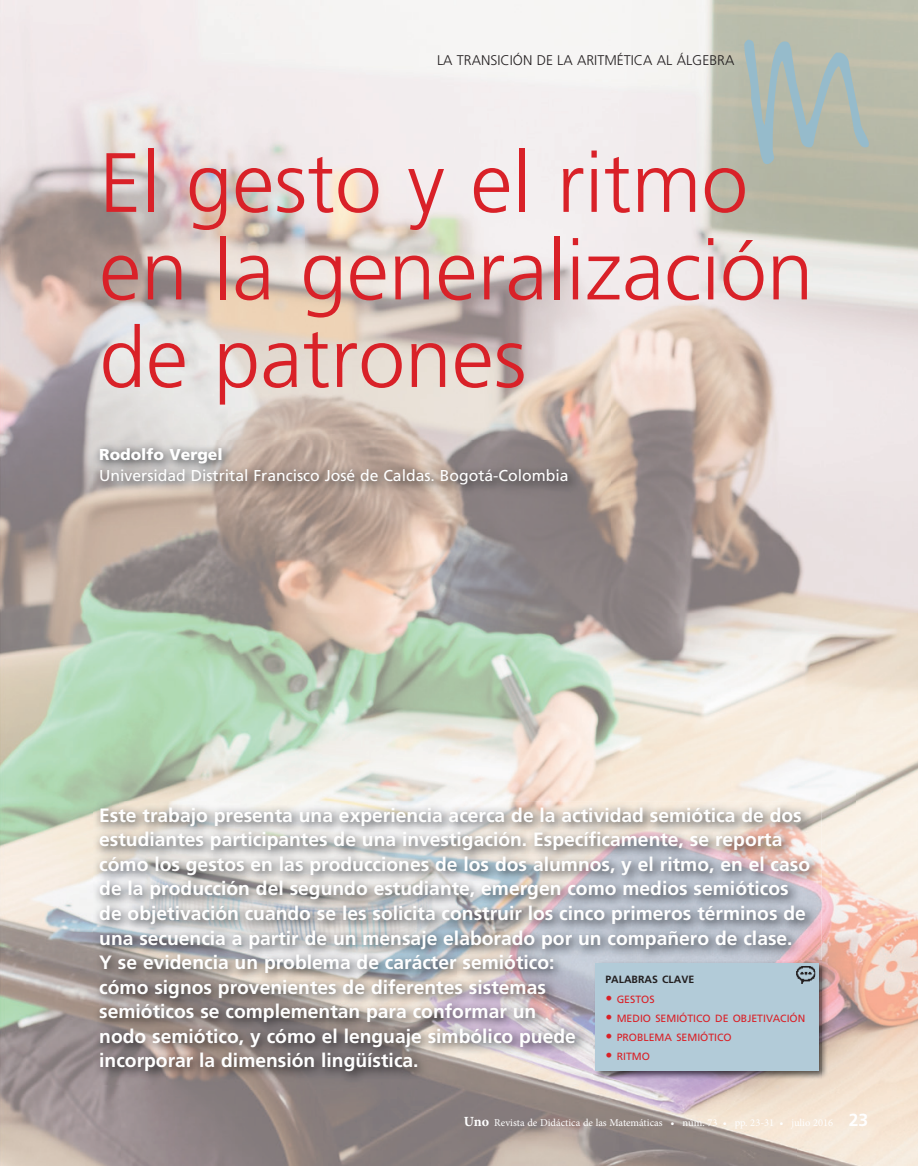
<style>
.page{position:relative;width:918px;height:1166px;background:#fff}
.page>*{position:absolute;margin:0;border:0;box-sizing:border-box;transform-origin:0 0}
.t1{font:300 84px/87.5px "Frutiger LT Std";color:#d92128}
.t2{font:700 19.25px/24.5px "Frutiger LT Std";color:#fff}
.t3{font:15.75px "Frutiger LT Std";color:#fff}
.t4{font:900 15.75px "Frutiger LT Std";color:#fff}
.t5{font:300 14px "Frutiger LT Std";color:#231f20}
.t6{font:10.5px "Minion Pro";color:#fff}
.t7{font:10.5px "Frutiger LT Std";color:#d92128}
.t8{font:700 10.5px "Frutiger LT Std";color:#231f20}
.s1{font-weight:700;font-size:14px}
.s2{font-family:"Frutiger LT Std";font-weight:700;font-size:17.5px}
</style>
<div class="page">
<img style="left:0;top:0;width:918px;height:613px">
<img style="left:0;top:613px;width:856px;height:246px">
<img style="left:856px;top:613px;width:62px;height:553px">
<img style="left:0;top:859px;width:122px;height:307px">
<img style="left:796px;top:859px;width:61px;height:307px">
<img style="left:122px;top:1084px;width:674px;height:82px">
<img style="left:93px;top:801px;width:364px;height:283px">
<img style="left:457px;top:801px;width:364px;height:170px">
<img style="left:457px;top:971px;width:182px;height:113px">
<img style="left:639px;top:1079px;width:182px;height:5px">
<img style="left:93px;top:441px;width:487px;height:55px">
<svg style="left:744px;top:40px;width:125px;height:124px;background:#aeb9b1"></svg>
<img style="left:593px;top:960px;width:235px;height:119px">
<div style="left:595px;top:962px;width:224px;height:108px;background:#b2cbd8"></div>
<img style="left:796px;top:966px;width:19px;height:18px">
<p class="t5" style="left:437px;top:53px;width:299px">LA TRANSICIÓN DE LA ARITMÉTICA AL ÁLGEBRA</p>
<h1 class="t1" style="left:99px;top:140px;width:716px">El gesto y el ritmo en la generalización de patrones</h1>
<p class="t4" style="left:99px;top:444px;width:125px">Rodolfo Vergel</p>
<p class="t3" style="left:99px;top:466px;width:471px">Universidad Distrital Francisco José de Caldas. Bogotá-Colombia</p>
<p class="t2" style="left:99px;top:803px;width:712px">Este trabajo presenta una experiencia acerca de la actividad semiótica de dos estudiantes participantes de una investigación. Específicamente, se reporta cómo los gestos en las producciones de los dos alumnos, y el ritmo, en el caso de la producción del segundo estudiante, emergen como medios semióticos de objetivación cuando se les solicita construir los cinco primeros términos de una secuencia a partir de un mensaje elaborado por un compañero de clase.<br>Y se evidencia un problema de carácter semiótico:<br>cómo signos provenientes de diferentes sistemas<br>semióticos se complementan para conformar un<br>nodo semiótico, y cómo el lenguaje simbólico puede<br>incorporar la dimensión lingüística.</p>
<p class="t8" style="left:605px;top:973px;width:90px">PALABRAS CLAVE</p>
<p class="t7" style="left:605px;top:992px;width:51px"><span class="s1">•</span> GESTOS</p>
<p class="t7" style="left:605px;top:1012px;width:201px"><span class="s1">•</span> MEDIO SEMIÓTICO DE OBJETIVACIÓN</p>
<p class="t7" style="left:605px;top:1031px;width:128px"><span class="s1">•</span> PROBLEMA SEMIÓTICO</p>
<p class="t7" style="left:605px;top:1050px;width:46px"><span class="s1">•</span> RITMO</p>
<p class="t6" style="left:464px;top:1116px;width:406px"><span class="s1">Uno</span> Revista de Didáctica de las Matemáticas • núm. 73 • pp. 23-31 • julio 2016 <span class="s2">23</span></p>
</div>
